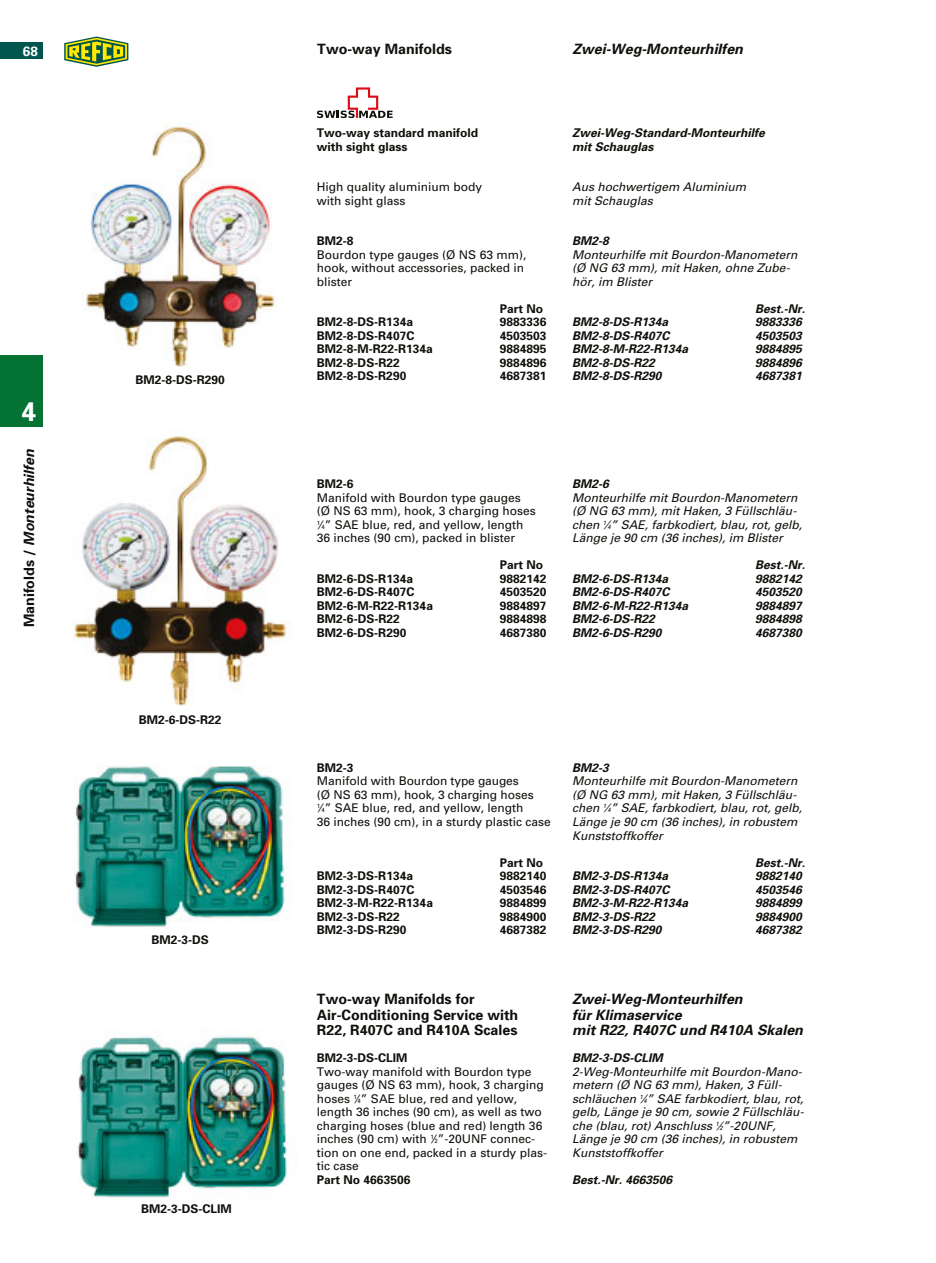
<style>
.page{position:relative;width:936px;height:1263px;background:#fff}
.page>*{position:absolute;margin:0;border:0;box-sizing:border-box;transform-origin:0 0}
.t1{font:700 27px "Univers";color:#fff}
.t2{font:italic 700 14.25px/15.8px "Univers";color:#0f0f0b}
.t3{font:700 14.25px/15.8px "Univers";color:#0f0f0b}
.t4{font:700 13.5px "Univers";color:#fff}
.t5{font:italic 12px/13.5px "Univers";color:#0f0f0b}
.t6{font:12px/13.5px "Univers";color:#0f0f0b}
.t7{font:700 12px/13.5px "Univers";color:#0f0f0b}
.t8{font:italic 700 12px/13.5px "Univers";color:#0f0f0b}
.s1{font-style:normal}
.s2{font-size:6px}
</style>
<div class="page">
<div style="left:0;top:43px;width:43px;height:16px;background:#00554e"></div>
<svg style="left:94px;top:36px;width:35px;height:25px"></svg>
<svg style="left:64px;top:37px;width:64px;height:30px"></svg>
<div style="left:0;top:355px;width:43px;height:72px;background:#037233"></div>
<img style="left:77px;top:1036px;width:210px;height:162px">
<img style="left:74px;top:765px;width:214px;height:164px">
<svg style="left:317px;top:87px;width:75px;height:32px"></svg>
<img style="left:73px;top:431px;width:218px;height:275px">
<img style="left:85px;top:124px;width:191px;height:243px">
<p class="t4" style="left:23px;top:47px;width:17px">68</p>
<h1 class="t1" style="left:21px;top:401px;width:17px">4</h1>
<p class="t2" style="left:22px;top:627px;width:180px;rotate:-90deg"><span class="s1">Manifolds /</span> Monteurhilfen</p>
<p class="t7" style="left:135px;top:374px;width:91px">BM2-8-DS-R290</p>
<p class="t7" style="left:139px;top:714px;width:84px">BM2-6-DS-R22</p>
<p class="t7" style="left:151px;top:934px;width:59px">BM2-3-DS</p>
<p class="t7" style="left:141px;top:1203px;width:92px">BM2-3-DS-CLIM</p>
<p class="t3" style="left:317px;top:43px;width:136px">Two-way Manifolds</p>
<p class="t2" style="left:572px;top:43px;width:172px">Zwei-Weg-Monteurhilfen</p>
<p class="t7" style="left:317px;top:127px;width:163px">Two-way standard manifold with sight glass</p>
<p class="t6" style="left:317px;top:181px;width:167px">High quality aluminium body with sight glass</p>
<p class="t7" style="left:317px;top:235px;width:38px">BM2-8</p>
<p class="t6" style="left:317px;top:249px;width:211px">Bourdon type gauges (Ø NS 63 mm), hook, without accessories, packed in blister</p>
<p class="t7" style="left:500px;top:303px;width:45px">Part No</p>
<p class="t7" style="left:317px;top:316px;width:98px">BM2-8-DS-R134a</p>
<p class="t7" style="left:500px;top:316px;width:48px">9883336</p>
<p class="t7" style="left:317px;top:330px;width:99px">BM2-8-DS-R407C</p>
<p class="t7" style="left:500px;top:330px;width:48px">4503503</p>
<p class="t7" style="left:317px;top:343px;width:117px">BM2-8-M-R22-R134a</p>
<p class="t7" style="left:500px;top:343px;width:48px">9884895</p>
<p class="t7" style="left:317px;top:357px;width:84px">BM2-8-DS-R22</p>
<p class="t7" style="left:500px;top:357px;width:48px">9884896</p>
<p class="t7" style="left:317px;top:370px;width:91px">BM2-8-DS-R290</p>
<p class="t7" style="left:500px;top:370px;width:48px">4687381</p>
<p class="t8" style="left:572px;top:127px;width:194px">Zwei-Weg-Standard-Monteurhilfe mit Schauglas</p>
<p class="t5" style="left:572px;top:181px;width:175px">Aus hochwertigem Aluminium mit Schauglas</p>
<p class="t8" style="left:572px;top:235px;width:38px">BM2-8</p>
<p class="t5" style="left:572px;top:249px;width:227px">Monteurhilfe mit Bourdon-Manometern (Ø NG 63 mm), mit Haken, ohne Zube&shy;hör, im Blister</p>
<p class="t8" style="left:755px;top:303px;width:51px">Best.-Nr.</p>
<p class="t8" style="left:572px;top:316px;width:98px">BM2-8-DS-R134a</p>
<p class="t8" style="left:755px;top:316px;width:48px">9883336</p>
<p class="t8" style="left:572px;top:330px;width:99px">BM2-8-DS-R407C</p>
<p class="t8" style="left:755px;top:330px;width:48px">4503503</p>
<p class="t8" style="left:572px;top:343px;width:117px">BM2-8-M-R22-R134a</p>
<p class="t8" style="left:755px;top:343px;width:48px">9884895</p>
<p class="t8" style="left:572px;top:357px;width:84px">BM2-8-DS-R22</p>
<p class="t8" style="left:755px;top:357px;width:48px">9884896</p>
<p class="t8" style="left:572px;top:370px;width:91px">BM2-8-DS-R290</p>
<p class="t8" style="left:755px;top:370px;width:48px">4687381</p>
<p class="t7" style="left:317px;top:478px;width:38px">BM2-6</p>
<p class="t6" style="left:317px;top:492px;width:220px">Manifold with Bourdon type gauges (Ø NS 63 mm), hook, 3 cha rging hoses <sup>1</sup>⁄<span class="s2">4</span>” SAE blue, red, and yellow, length 36 inches (90 cm), packed in blister</p>
<p class="t7" style="left:500px;top:559px;width:45px">Part No</p>
<p class="t7" style="left:317px;top:573px;width:98px">BM2-6-DS-R134a</p>
<p class="t7" style="left:500px;top:573px;width:48px">9882142</p>
<p class="t7" style="left:317px;top:586px;width:99px">BM2-6-DS-R407C</p>
<p class="t7" style="left:500px;top:586px;width:48px">4503520</p>
<p class="t7" style="left:317px;top:600px;width:117px">BM2-6-M-R22-R134a</p>
<p class="t7" style="left:500px;top:600px;width:48px">9884897</p>
<p class="t7" style="left:317px;top:613px;width:84px">BM2-6-DS-R22</p>
<p class="t7" style="left:500px;top:613px;width:48px">9884898</p>
<p class="t7" style="left:317px;top:627px;width:91px">BM2-6-DS-R290</p>
<p class="t7" style="left:500px;top:627px;width:48px">4687380</p>
<p class="t8" style="left:572px;top:478px;width:38px">BM2-6</p>
<p class="t5" style="left:572px;top:492px;width:231px">Monteurhilfe mit Bourdon-Manometern (Ø NG 63 mm), mit Haken, 3 Füllschläu&shy;chen <sup>1</sup>⁄<span class="s2">4</span>” SAE, farbkodiert, blau, rot, gelb, Länge je 90 cm (36 inches), im Blister</p>
<p class="t8" style="left:755px;top:559px;width:51px">Best.-Nr.</p>
<p class="t8" style="left:572px;top:573px;width:98px">BM2-6-DS-R134a</p>
<p class="t8" style="left:755px;top:573px;width:48px">9882142</p>
<p class="t8" style="left:572px;top:586px;width:99px">BM2-6-DS-R407C</p>
<p class="t8" style="left:755px;top:586px;width:48px">4503520</p>
<p class="t8" style="left:572px;top:600px;width:117px">BM2-6-M-R22-R134a</p>
<p class="t8" style="left:755px;top:600px;width:48px">9884897</p>
<p class="t8" style="left:572px;top:613px;width:84px">BM2-6-DS-R22</p>
<p class="t8" style="left:755px;top:613px;width:48px">9884898</p>
<p class="t8" style="left:572px;top:627px;width:91px">BM2-6-DS-R290</p>
<p class="t8" style="left:755px;top:627px;width:48px">4687380</p>
<p class="t7" style="left:317px;top:762px;width:38px">BM2-3</p>
<p class="t6" style="left:317px;top:775px;width:235px">Manifold with Bourdon type gauges<br>(Ø NS 63 mm), hook, 3 cha r ging hoses <sup>1</sup>⁄<span class="s2">4</span>” SAE blue, red, and yellow, length<br>36 inches (90 cm), in a sturdy plastic case</p>
<p class="t7" style="left:500px;top:856px;width:45px">Part No</p>
<p class="t7" style="left:317px;top:870px;width:98px">BM2-3-DS-R134a</p>
<p class="t7" style="left:500px;top:870px;width:48px">9882140</p>
<p class="t7" style="left:317px;top:883px;width:99px">BM2-3-DS-R407C</p>
<p class="t7" style="left:500px;top:883px;width:48px">4503546</p>
<p class="t7" style="left:317px;top:897px;width:117px">BM2-3-M-R22-R134a</p>
<p class="t7" style="left:500px;top:897px;width:48px">9884899</p>
<p class="t7" style="left:317px;top:910px;width:84px">BM2-3-DS-R22</p>
<p class="t7" style="left:500px;top:910px;width:48px">9884900</p>
<p class="t7" style="left:317px;top:924px;width:91px">BM2-3-DS-R290</p>
<p class="t7" style="left:500px;top:924px;width:48px">4687382</p>
<p class="t8" style="left:572px;top:762px;width:38px">BM2-3</p>
<p class="t5" style="left:572px;top:775px;width:231px">Monteurhilfe mit Bourdon-Manometern (Ø NG 63 mm), mit Haken, 3 Füllschläu&shy;chen <sup>1</sup>⁄<span class="s2">4</span>” SAE, farbkodiert, blau, rot, gelb, Länge je 90 cm (36 inches), in robustem Kunststoffkoffer</p>
<p class="t8" style="left:755px;top:856px;width:51px">Best.-Nr.</p>
<p class="t8" style="left:572px;top:870px;width:98px">BM2-3-DS-R134a</p>
<p class="t8" style="left:755px;top:870px;width:48px">9882140</p>
<p class="t8" style="left:572px;top:883px;width:99px">BM2-3-DS-R407C</p>
<p class="t8" style="left:755px;top:883px;width:48px">4503546</p>
<p class="t8" style="left:572px;top:897px;width:117px">BM2-3-M-R22-R134a</p>
<p class="t8" style="left:755px;top:897px;width:48px">9884899</p>
<p class="t8" style="left:572px;top:910px;width:84px">BM2-3-DS-R22</p>
<p class="t8" style="left:755px;top:910px;width:48px">9884900</p>
<p class="t8" style="left:572px;top:924px;width:91px">BM2-3-DS-R290</p>
<p class="t8" style="left:755px;top:924px;width:48px">4687382</p>
<p class="t3" style="left:317px;top:992px;width:203px">Two-way Manifolds for<br>Air-Conditioning Service with<br>R22, R407C and R410A Scales</p>
<p class="t7" style="left:317px;top:1052px;width:92px">BM2-3-DS-CLIM</p>
<p class="t6" style="left:317px;top:1066px;width:232px">Two-way manifold with Bourdon type gauges (Ø NS 63 mm), hook, 3 charging hoses <sup>1</sup>⁄<span class="s2">4</span>” SAE blue, red and yellow, length 36 inches (90 cm), as well as two charging hoses (blue and red) length 36 inches (90 cm) with <sup>1</sup>⁄<span class="s2">2</span>”-20UNF connec&shy;tion on one end, packed in a sturdy plas&shy;tic case</p>
<p class="t7" style="left:317px;top:1174px;width:95px">Part No 4663506</p>
<p class="t2" style="left:572px;top:992px;width:232px">Zwei-Weg-Monteurhilfen<br>für Klimaservice<br>mit R22, R407C und R410A Skalen</p>
<p class="t8" style="left:572px;top:1052px;width:92px">BM2-3-DS-CLIM</p>
<p class="t5" style="left:572px;top:1066px;width:233px">2-Weg-Monteurhilfe mit Bourdon-Mano&shy;metern (Ø NG 63 mm), Haken, 3 Füll&shy;schläuchen <sup>1</sup>⁄<span class="s2">4</span>” SAE farbkodiert, blau, rot, gelb, Länge je 90 cm, sowie 2 Füllschläu&shy;che (blau, rot) Anschluss <sup>1</sup>⁄<span class="s2">2</span>”-20UNF, Länge je 90 cm (36 inches), in robustem Kunststoffkoffer</p>
<p class="t8" style="left:572px;top:1174px;width:101px">Best.-Nr. 4663506</p>
</div>
